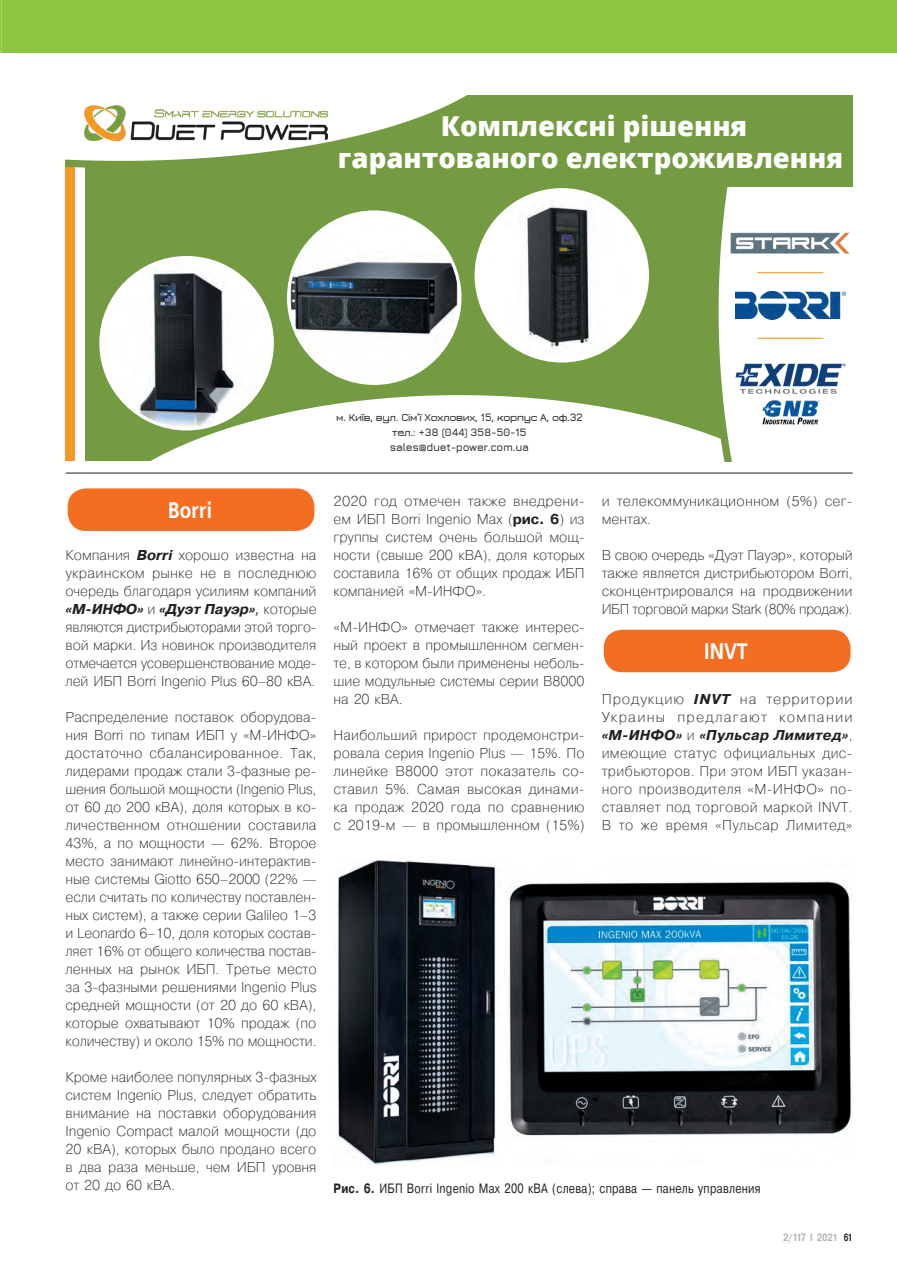
<style>
.page{position:relative;width:897px;height:1267px;background:#fff}
.page>*{position:absolute;margin:0;border:0;box-sizing:border-box;transform-origin:0 0}
.t1{font:800 27.45px/32.7px "Open Sans";color:#fff;text-align:center}
.t2{font:600 22.5px "Free Set";letter-spacing:.005em;color:#fff;scale:.85 1}
.t3{font:200 14.25px/18px "Pragmatica";letter-spacing:-.005em;color:#231f20;text-align:justify}
.t4{font:200 14.25px/18px "Pragmatica";letter-spacing:.015em;color:#231f20}
.t5{font:13.5px "Pragmatica";letter-spacing:.025em;color:#231f20;scale:.8 1}
.t6{font:700 10.8px/15.1px "Jura";letter-spacing:-.03em;color:#323739;text-align:center}
.t7{font:700 10.5px "Pragmatica";letter-spacing:-.1em;color:#b2b3b7;scale:.8 1}
.s1{font-weight:700;font-style:italic}
.s2{font-weight:400;font-style:italic}
.s3{font-weight:700}
.s4{color:#231f20}
</style>
<div class="page">
<div style="left:2px;top:0;width:894px;height:53px;background:#8bc63e"></div>
<div style="left:68px;top:488px;width:246px;height:43px;background:#f36e21;border-radius:18px"></div>
<div style="left:603px;top:629px;width:247px;height:43px;background:#f36e21;border-radius:18px"></div>
<img style="left:337px;top:860px;width:515px;height:305px">
<div style="left:66px;top:95px;width:786px;height:366px;background:#759b42"></div>
<svg style="left:150px;top:395px;width:561px;height:66px;fill:#fff"></svg>
<div style="left:75px;top:95px;width:10px;height:366px;background:#fff"></div>
<svg style="left:99px;top:256px;width:175px;height:174px"></svg>
<svg style="left:287px;top:210px;width:174px;height:175px"></svg>
<svg style="left:474px;top:188px;width:175px;height:174px"></svg>
<div style="left:718px;top:187px;width:134px;height:274px;background:#fff"></div>
<img style="left:730px;top:232px;width:119px;height:22px">
<img style="left:735px;top:291px;width:110px;height:28px">
<img style="left:735px;top:357px;width:110px;height:76px">
<div style="left:66px;top:95px;width:9px;height:366px;background:#f59926"></div>
<svg style="left:66px;top:95px;width:401px;height:73px"></svg>
<img style="left:84px;top:106px;width:243px;height:35px">
<hr style="left:757px;top:272px;width:65px;height:1px;background:#f59926">
<hr style="left:757px;top:338px;width:65px;height:1px;background:#f59926">
<hr style="left:66px;top:472px;width:786px;height:1px;background:#231f20">
<svg style="left:0;top:0;width:2px;height:53px"></svg>
<h1 class="t1" style="left:338px;top:108px;width:507px">Комплексні рішення гарантованого електроживлення</h1>
<h2 class="t2" style="left:168px;top:497px;width:53px">Borri</h2>
<p class="t3" style="left:66px;top:545px;width:252px">Компания <span class="s1">Borri</span> хорошо известна на украинском рынке не в последнюю очередь благодаря усилиям компаний <span class="s1">«М-ИНФО»</span> и <span class="s1">«Дуэт Пауэр»</span><span class="s2">,</span> которые являются дистрибьюторами этой торго&shy;вой марки. Из новинок производителя отмечается усовершенствование моде&shy;лей ИБП Borri Ingenio Plus 60–80 кВА.</p>
<p class="t3" style="left:66px;top:707px;width:253px">Распределение поставок оборудова&shy;ния Borri по типам ИБП у «М-ИНФО» достаточно сбалансированное. Так, лидерами продаж стали 3-фазные ре&shy;шения большой мощности (Ingenio Plus, от 60 до 200 кВА), доля которых в ко&shy;личественном отношении составила 43%, а по мощности — 62%. Второе место занимают линейно-интерактив&shy;ные системы Giotto 650–2000 (22% — если считать по количеству поставлен&shy;ных систем), а также серии Galileo 1–3 и Leonardo 6–10, доля которых состав&shy;ляет 16% от общего количества постав&shy;ленных на рынок ИБП. Третье место за 3-фазными решениями Ingenio Plus средней мощности (от 20 до 60 кВА), которые охватывают 10% продаж (по количеству) и около 15% по мощности.</p>
<p class="t3" style="left:66px;top:1067px;width:252px">Кроме наиболее популярных 3-фазных систем Ingenio Plus, следует обратить внимание на поставки оборудования Ingenio Compact малой мощности (до 20 кВА), которых было продано всего в два раза меньше, чем ИБП уровня от 20 до 60 кВА.</p>
<p class="t6" style="left:336px;top:409px;width:248px">м. Київ, вул. Сім’ї Хохлових, 15, корпус А, оф.32 тел.: +38 (044) 358-50-15 sales@duet-power.com.ua</p>
<p class="t3" style="left:333px;top:491px;width:252px">2020 год отмечен также внедрени&shy;ем ИБП Borri Ingenio Max (<span class="s3">рис. 6</span>) из группы систем очень большой мощ&shy;ности (свыше 200 кВА), доля которых составила 16% от общих продаж ИБП компанией «М-ИНФО».</p>
<p class="t3" style="left:333px;top:617px;width:252px">«М-ИНФО» отмечает также интерес&shy;ный проект в промышленном сегмен&shy;те, в котором были применены неболь&shy;шие модульные системы серии B8000 на 20 кВА.</p>
<p class="t3" style="left:333px;top:725px;width:252px">Наибольший прирост продемонстри&shy;ровала серия Ingenio Plus — 15%. По линейке B8000 этот показатель со&shy;ставил 5%. Самая высокая динами&shy;ка продаж 2020 года по сравнению с 2019-м — в промышленном (15%)</p>
<p class="t4" style="left:601px;top:491px;width:252px">и телекоммуникационном (5%) сег&shy;ментах.</p>
<p class="t3" style="left:601px;top:545px;width:252px">В свою очередь «Дуэт Пауэр», который также является дистрибьютором Borri, сконцентрировался на продвижении ИБП торговой марки Stark (80% продаж).</p>
<h2 class="t2" style="left:704px;top:638px;width:53px">INVT</h2>
<p class="t3" style="left:601px;top:689px;width:252px">Продукцию <span class="s1">INVT</span> на территории Украины предлагают компании <span class="s1">«М-ИНФО»</span> и <span class="s1">«Пульсар Лимитед»</span>, имеющие статус официальных дис&shy;трибьюторов. При этом ИБП указан&shy;ного производителя «М-ИНФО» по&shy;ставляет под торговой маркой INVT.<br>В то же время «Пульсар Лимитед»</p>
<p class="t5" style="left:333px;top:1179px;width:535px"><span class="s3">Рис. 6.</span> ИБП Borri Ingenio Max 200 кВА (слева); справа — панель управления</p>
<p class="t7" style="left:783px;top:1230px;width:88px">2/117 I 2021 <span class="s4">61</span></p>
</div>
